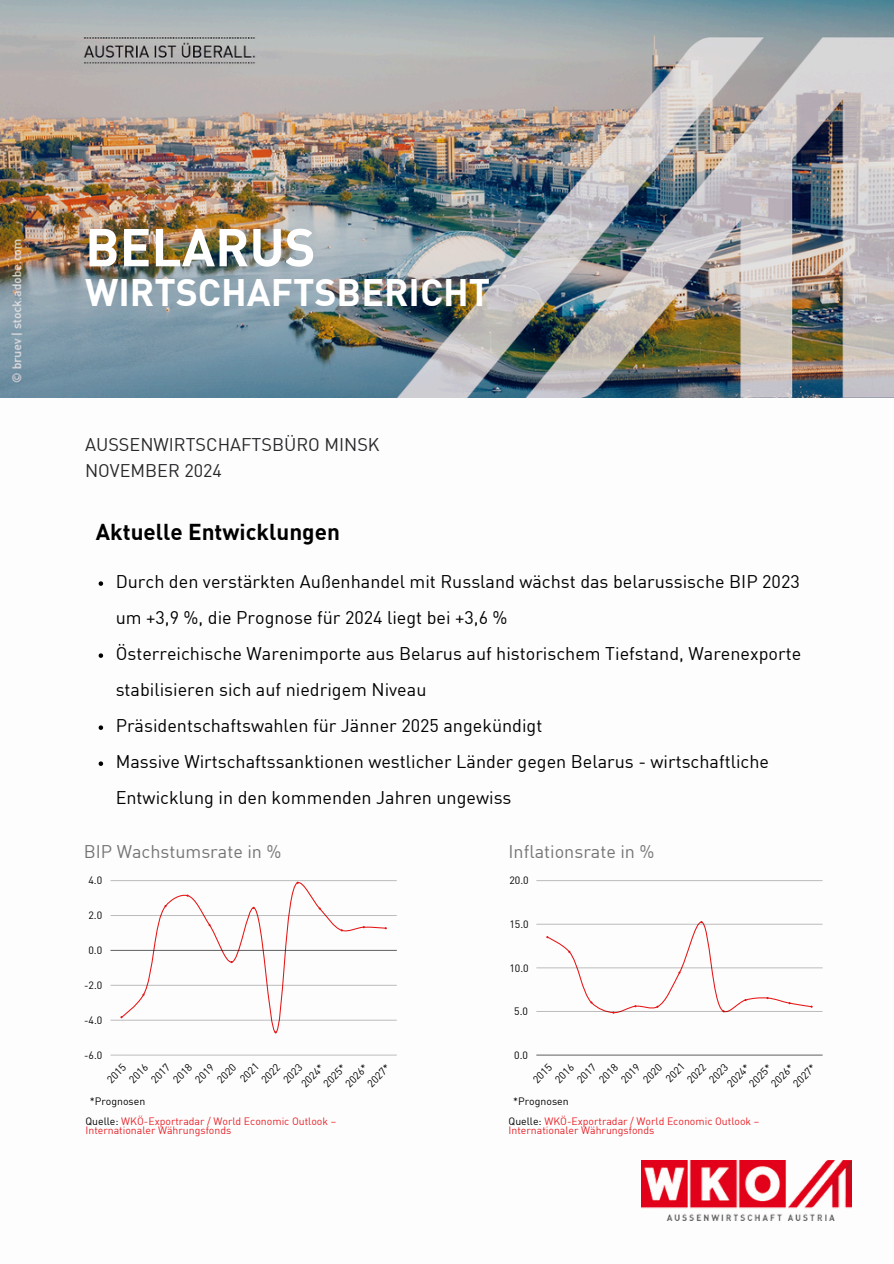
<style>
.page{position:relative;width:894px;height:1264px;background:#fff}
.page>*{position:absolute;margin:0;border:0;box-sizing:border-box;transform-origin:0 0}
.t1{font:700 52.5px "DIN Offc Pro";color:#fff}
.t2{font:700 37.5px "DIN Offc Pro";color:#fff}
.t3{font:700 22.5px "DIN Offc Pro";color:#000}
.t4{font:18px/36px "DIN Offc Pro";color:#000}
.t5{font:18px/25.8px "DIN Offc Pro";color:#28262a}
.t6{font:18px "DIN Offc Pro";color:#747577}
.t7{font:10.5px "DIN Offc Pro";color:#000}
.t8{font:10.5px/9.6px "DIN Offc Pro";color:#e92127}
.s1{color:#000}
</style>
<div class="page">
<img style="left:641px;top:1160px;width:210px;height:60px">
<svg style="left:120px;top:881px;width:267px;height:152px"></svg>
<hr style="left:110px;top:1054px;width:286px;height:1px;background:#e2e2e2">
<hr style="left:110px;top:1019px;width:286px;height:1px;background:#e9e9e9">
<hr style="left:110px;top:984px;width:286px;height:1px;background:#efefef">
<hr style="left:110px;top:949px;width:286px;height:1px;background:#ececec">
<hr style="left:110px;top:915px;width:286px;height:1px;background:#bdbdbd">
<hr style="left:110px;top:880px;width:286px;height:1px;background:#c3c3c3">
<svg style="left:546px;top:921px;width:266px;height:93px"></svg>
<hr style="left:536px;top:1054px;width:286px;height:1px;background:#bcbcbc">
<hr style="left:536px;top:1010px;width:286px;height:2px;background:#000;opacity:.25">
<hr style="left:536px;top:967px;width:286px;height:1px;background:#d3d3d3">
<hr style="left:536px;top:923px;width:286px;height:1px;background:#ebebeb">
<hr style="left:536px;top:880px;width:286px;height:1px;background:#c3c3c3">
<img style="left:0;top:0;width:893px;height:397px">
<svg style="left:99px;top:581px;width:4px;height:5px"></svg>
<svg style="left:99px;top:653px;width:4px;height:5px"></svg>
<svg style="left:99px;top:725px;width:4px;height:5px"></svg>
<svg style="left:99px;top:761px;width:4px;height:5px"></svg>
<p class="t1" style="left:85px;top:226px;width:232px">BELARUS</p>
<p class="t2" style="left:85px;top:277px;width:406px">WIRTSCHAFTSBERICHT</p>
<p class="t5" style="left:85px;top:433px;width:296px">AUSSENWIRTSCHAFTSBÜRO MINSK<br>NOVEMBER 2024</p>
<p class="t3" style="left:96px;top:523px;width:245px">Aktuelle Entwicklungen</p>
<h3 class="t4" style="left:116px;top:565px;width:685px">Durch den verstärkten Außenhandel mit Russland wächst das belarussische BIP 2023 um +3,9 %, die Prognose für 2024 liegt bei +3,6 %</h3>
<h2 class="t4" style="left:116px;top:637px;width:686px">Österreichische Warenimporte aus Belarus auf historischem Tiefstand, Warenexporte stabilisieren sich auf niedrigem Niveau</h2>
<p class="t4" style="left:116px;top:709px;width:428px">Präsidentschaftswahlen für Jänner 2025 angekündigt</p>
<p class="t4" style="left:116px;top:745px;width:654px">Massive Wirtschaftssanktionen westlicher Länder gegen Belarus - wirtschaftliche<br>Entwicklung in den kommenden Jahren ungewiss</p>
<h4 class="t6" style="left:84px;top:844px;width:199px">BIP Wachstumsrate in %</h4>
<p class="t7" style="left:88px;top:876px;width:15px">4.0</p>
<p class="t7" style="left:88px;top:911px;width:15px">2.0</p>
<p class="t7" style="left:88px;top:946px;width:15px">0.0</p>
<p class="t7" style="left:84px;top:980px;width:20px">-2.0</p>
<p class="t7" style="left:84px;top:1015px;width:20px">-4.0</p>
<p class="t7" style="left:84px;top:1050px;width:20px">-6.0</p>
<p class="t7" style="left:106px;top:1077px;width:23px;rotate:-45deg">2015</p>
<p class="t7" style="left:128px;top:1077px;width:23px;rotate:-45deg">2016</p>
<p class="t7" style="left:150px;top:1077px;width:23px;rotate:-45deg">2017</p>
<p class="t7" style="left:172px;top:1077px;width:23px;rotate:-45deg">2018</p>
<p class="t7" style="left:194px;top:1077px;width:23px;rotate:-45deg">2019</p>
<p class="t7" style="left:216px;top:1077px;width:23px;rotate:-45deg">2020</p>
<p class="t7" style="left:239px;top:1077px;width:23px;rotate:-45deg">2021</p>
<p class="t7" style="left:260px;top:1077px;width:23px;rotate:-45deg">2022</p>
<p class="t7" style="left:282px;top:1077px;width:23px;rotate:-45deg">2023</p>
<p class="t7" style="left:300px;top:1081px;width:28px;rotate:-45deg">2024*</p>
<p class="t7" style="left:322px;top:1081px;width:28px;rotate:-45deg">2025*</p>
<p class="t7" style="left:344px;top:1081px;width:28px;rotate:-45deg">2026*</p>
<p class="t7" style="left:366px;top:1081px;width:28px;rotate:-45deg">2027*</p>
<p class="t6" style="left:508px;top:844px;width:147px">Inflationsrate in %</p>
<p class="t7" style="left:509px;top:876px;width:21px">20.0</p>
<p class="t7" style="left:509px;top:919px;width:21px">15.0</p>
<p class="t7" style="left:509px;top:963px;width:21px">10.0</p>
<p class="t7" style="left:514px;top:1007px;width:15px">5.0</p>
<p class="t7" style="left:514px;top:1050px;width:15px">0.0</p>
<p class="t7" style="left:531px;top:1077px;width:23px;rotate:-45deg">2015</p>
<p class="t7" style="left:553px;top:1077px;width:23px;rotate:-45deg">2016</p>
<p class="t7" style="left:575px;top:1077px;width:23px;rotate:-45deg">2017</p>
<p class="t7" style="left:597px;top:1077px;width:23px;rotate:-45deg">2018</p>
<p class="t7" style="left:619px;top:1077px;width:23px;rotate:-45deg">2019</p>
<p class="t7" style="left:641px;top:1077px;width:23px;rotate:-45deg">2020</p>
<p class="t7" style="left:664px;top:1077px;width:23px;rotate:-45deg">2021</p>
<p class="t7" style="left:685px;top:1077px;width:23px;rotate:-45deg">2022</p>
<p class="t7" style="left:707px;top:1077px;width:23px;rotate:-45deg">2023</p>
<p class="t7" style="left:725px;top:1081px;width:28px;rotate:-45deg">2024*</p>
<p class="t7" style="left:747px;top:1081px;width:28px;rotate:-45deg">2025*</p>
<p class="t7" style="left:769px;top:1081px;width:28px;rotate:-45deg">2026*</p>
<p class="t7" style="left:791px;top:1081px;width:28px;rotate:-45deg">2027*</p>
<p class="t7" style="left:90px;top:1096px;width:57px">*Prognosen</p>
<p class="t7" style="left:513px;top:1096px;width:57px">*Prognosen</p>
<p class="t8" style="left:85px;top:1117px;width:252px"><span class="s1">Quelle:</span> WKÖ-Exportradar / World Economic Outlook –<br>Internationaler Währungsfonds</p>
<h4 class="t8" style="left:508px;top:1117px;width:252px"><span class="s1">Quelle:</span> WKÖ-Exportradar / World Economic Outlook –<br>Internationaler Währungsfonds</h4>
</div>
